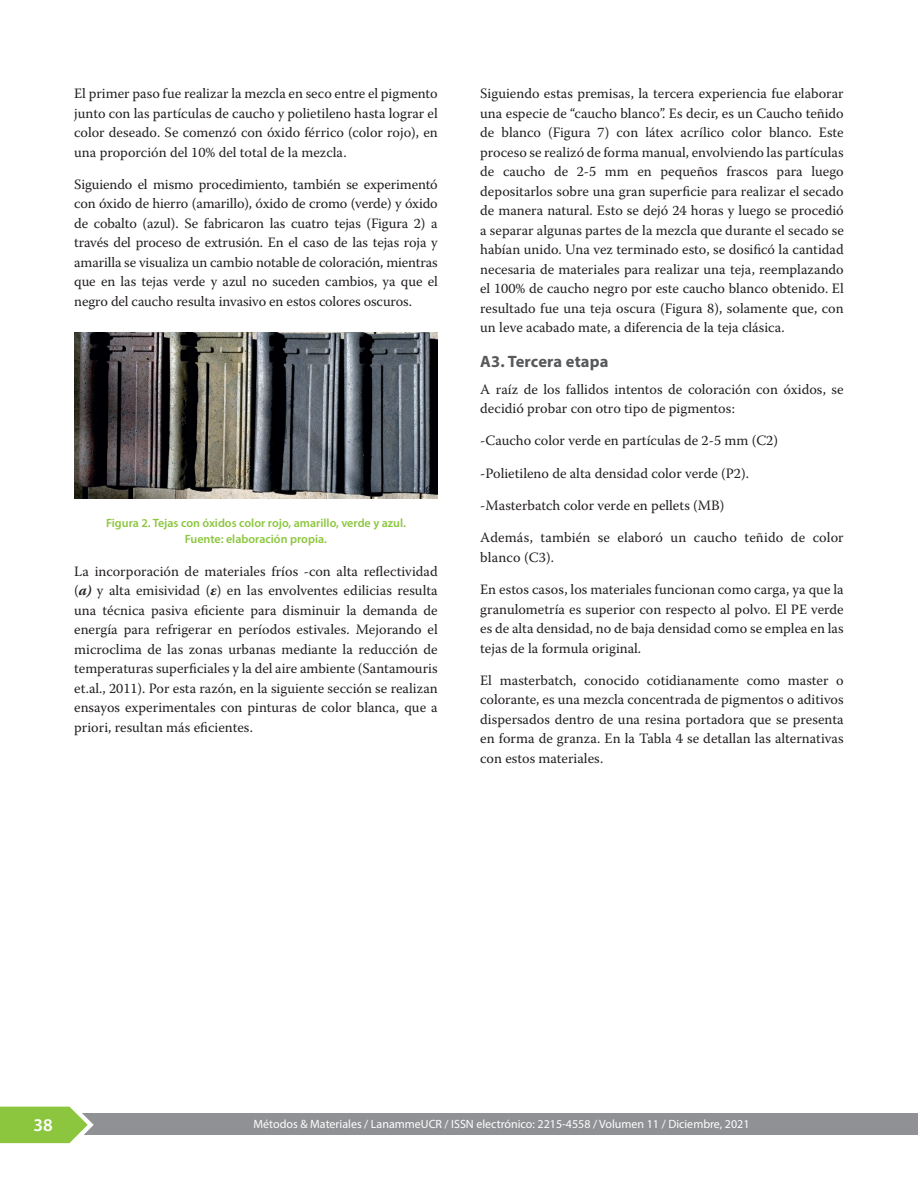
<style>
.page{position:relative;width:918px;height:1188px;background:#fff}
.page>*{position:absolute;margin:0;border:0;box-sizing:border-box;transform-origin:0 0}
.t1{font:600 18px "Myriad Pro";color:#fff}
.t2{font:700 16.5px "Myriad Pro";letter-spacing:.01em;color:#57585a}
.t3{font:14.25px/19.5px "Warnock Pro";color:#231f20;text-align:justify}
.t4{font:12px "Myriad Pro";color:#fff}
.t5{font:600 12px/15.8px "Myriad Pro";color:#8bc63e;text-align:center}
.s1{font-weight:700;font-style:italic}
</style>
<div class="page">
<div style="left:0;top:1114px;width:918px;height:21px;background:#8f9194"></div>
<svg style="left:0;top:1107px;width:94px;height:36px;background:#99cb59"></svg>
<img style="left:74px;top:332px;width:364px;height:167px">
<p class="t3" style="left:74px;top:84px;width:365px">El primer paso fue realizar la mezcla en seco entre el pigmento junto con las partículas de caucho y polietileno hasta lograr el color deseado. Se comenzó con óxido férrico (color rojo), en una proporción del 10% del total de la mezcla.</p>
<p class="t3" style="left:74px;top:174px;width:365px">Siguiendo el mismo procedimiento, también se experimentó con óxido de hierro (amarillo), óxido de cromo (verde) y óxido de cobalto (azul). Se fabricaron las cuatro tejas (Figura 2) a través del proceso de extrusión. En el caso de las tejas roja y amarilla se visualiza un cambio notable de coloración, mientras que en las tejas verde y azul no suceden cambios, ya que el negro del caucho resulta invasivo en estos colores oscuros.</p>
<p class="t5" style="left:106px;top:515px;width:301px">Figura 2. Tejas con óxidos color rojo, amarillo, verde y azul.<br>Fuente: elaboración propia.</p>
<p class="t3" style="left:74px;top:561px;width:365px">La incorporación de materiales fríos -con alta reflectividad (<span class="s1">a)</span> y alta emisividad (<span class="s1">ε</span>) en las envolventes edilicias resulta una técnica pasiva eficiente para disminuir la demanda de energía para refrigerar en períodos estivales. Mejorando el microclima de las zonas urbanas mediante la reducción de temperaturas superficiales y la del aire ambiente (Santamouris et.al., 2011). Por esta razón, en la siguiente sección se realizan ensayos experimentales con pinturas de color blanca, que a priori, resultan más eficientes.</p>
<p class="t3" style="left:480px;top:84px;width:365px">Siguiendo estas premisas, la tercera experiencia fue elaborar una especie de “caucho blanco”. Es decir, es un Caucho teñido de blanco (Figura 7) con látex acrílico color blanco. Este proceso se realizó de forma manual, envolviendo las partículas de caucho de 2-5 mm en pequeños frascos para luego depositarlos sobre una gran superficie para realizar el secado de manera natural. Esto se dejó 24 horas y luego se procedió a separar algunas partes de la mezcla que durante el secado se habían unido. Una vez terminado esto, se dosificó la cantidad necesaria de materiales para realizar una teja, reemplazando el 100% de caucho negro por este caucho blanco obtenido. El resultado fue una teja oscura (Figura 8), solamente que, con un leve acabado mate, a diferencia de la teja clásica.</p>
<p class="t2" style="left:480px;top:351px;width:130px">A3. Tercera etapa</p>
<p class="t3" style="left:480px;top:379px;width:365px">A raíz de los fallidos intentos de coloración con óxidos, se decidió probar con otro tipo de pigmentos:</p>
<p class="t3" style="left:480px;top:431px;width:299px">-Caucho color verde en partículas de 2-5 mm (C2)</p>
<p class="t3" style="left:480px;top:463px;width:270px">-Polietileno de alta densidad color verde (P2).</p>
<p class="t3" style="left:480px;top:495px;width:246px">-Masterbatch color verde en pellets (MB)</p>
<p class="t3" style="left:480px;top:528px;width:365px">Además, también se elaboró un caucho teñido de color blanco (C3).</p>
<p class="t3" style="left:480px;top:579px;width:365px">En estos casos, los materiales funcionan como carga, ya que la granulometría es superior con respecto al polvo. El PE verde es de alta densidad, no de baja densidad como se emplea en las tejas de la formula original.</p>
<p class="t3" style="left:480px;top:670px;width:365px">El masterbatch, conocido cotidianamente como master o colorante, es una mezcla concentrada de pigmentos o aditivos dispersados dentro de una resina portadora que se presenta en forma de granza. En la Tabla 4 se detallan las alternativas con estos materiales.</p>
<p class="t1" style="left:34px;top:1114px;width:21px">38</p>
<p class="t4" style="left:254px;top:1117px;width:497px">Métodos &amp; Materiales / LanammeUCR / ISSN electrónico: 2215-4558 / Volumen 11 / Diciembre, 2021</p>
</div>
